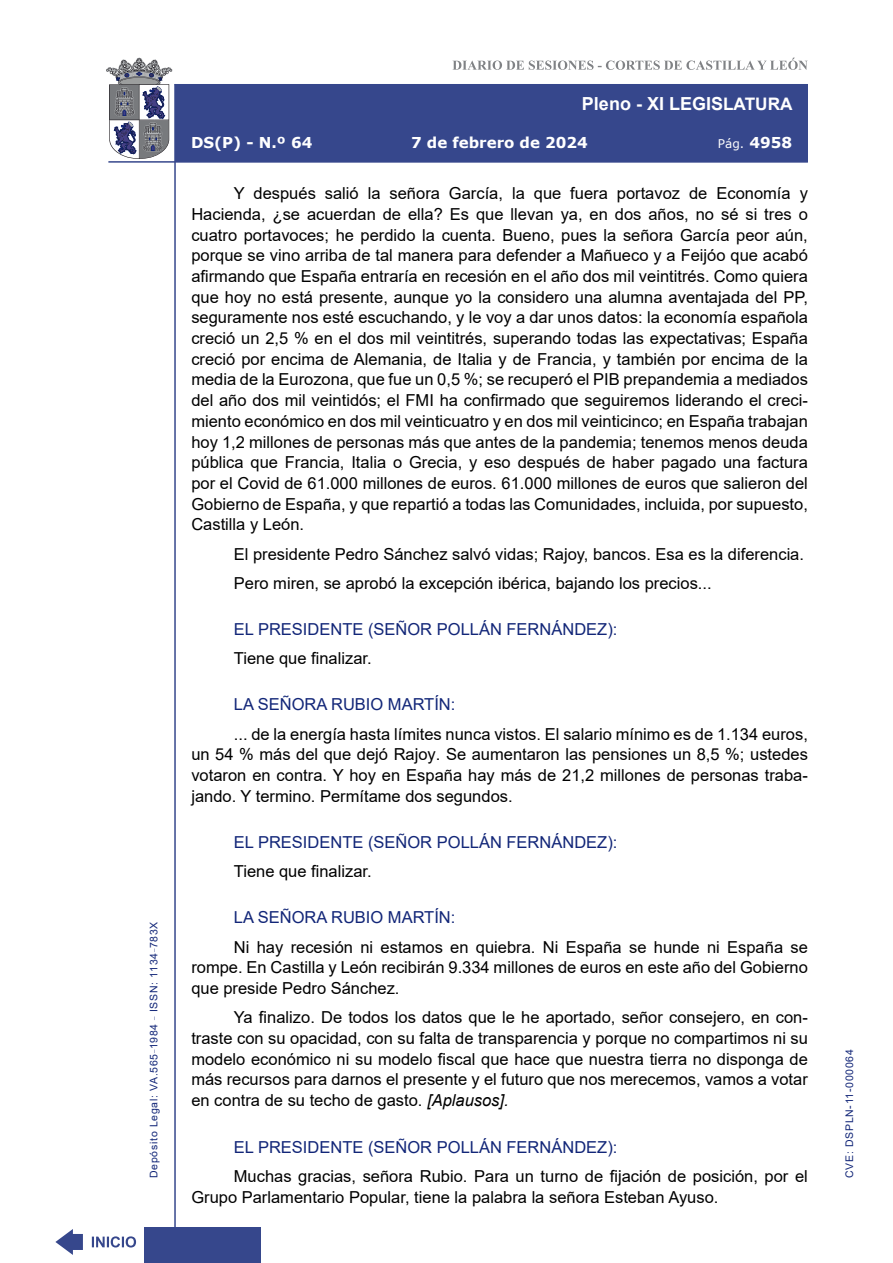
<style>
.page{position:relative;width:893px;height:1263px;background:#fff}
.page>*{position:absolute;margin:0;border:0;box-sizing:border-box;transform-origin:0 0}
.t1{font:700 18px "Arial";color:#fff}
.t2{font:16.5px/20.7px "Arial";color:#000;text-align:justify}
.Orador{font:16.5px "Arial";color:#122678}
.t3{font:700 15px "Verdana";color:#fff}
.t4{font:12px "Verdana";color:#fff}
.t5{font:10.5px "Arial";letter-spacing:.065em;color:#122678}
.s1{font-size:17.25px}
.s2{font-weight:700;font-size:15px}
.s3{font-style:italic}
</style>
<div class="page">
<svg style="left:452px;top:58px;width:356px;height:12px"></svg>
<hr style="left:174px;top:84px;width:2px;height:1179px;background:#36478c">
<div style="left:144px;top:1227px;width:117px;height:36px;background:#36478c"></div>
<div style="left:175px;top:84px;width:633px;height:78px;background:#36478c"></div>
<hr style="left:108px;top:161px;width:700px;height:2px;background:#36478c">
<svg style="left:92px;top:1236px;width:44px;height:11px"></svg>
<svg style="left:55px;top:1229px;width:28px;height:26px"></svg>
<svg style="left:106px;top:58px;width:66px;height:101px"></svg>
<p class="t5" style="left:146px;top:1178px;width:258px;rotate:-90deg">Depósito Legal: VA.565<sup>_</sup>1984 <sup>_</sup> ISSN: 1134<sup>_</sup>783X</p>
<p class="t1" style="left:582px;top:91px;width:212px">Pleno - XI LEGIS<span class="s1">LATURA</span></p>
<p class="t3" style="left:191px;top:132px;width:123px">DS(P) - N.º 64</p>
<p class="t3" style="left:411px;top:132px;width:178px">7 de febrero de 2024</p>
<p class="t4" style="left:718px;top:135px;width:76px">Pág. <span class="s2">4958</span></p>
<p class="t2" style="left:191px;top:183px;width:618px;text-indent:43px">Y después salió la señora García, la que fuera portavoz de Economía y Hacienda, ¿se acuerdan de ella? Es que llevan ya, en dos años, no sé si tres o cuatro portavoces; he perdido la cuenta. Bueno, pues la señora García peor aún, porque se vino arriba de tal manera para defender a Mañueco y a Feijóo que acabó afirmando que España entraría en recesión en el año dos mil veintitrés. Como quiera que hoy no está presente, aunque yo la considero una alumna aventajada del PP, seguramente nos esté escuchando, y le voy a dar unos datos: la economía española creció un 2,5 % en el dos mil veintitrés, superando todas las expectativas; España creció por encima de Alemania, de Italia y de Francia, y también por encima de la media de la Eurozona, que fue un 0,5 %; se recuperó el PIB prepandemia a mediados del año dos mil veintidós; el FMI ha confirmado que seguiremos liderando el creci&shy;miento económico en dos mil veinticuatro y en dos mil veinticinco; en España trabajan hoy 1,2 millones de personas más que antes de la pandemia; tenemos menos deuda pública que Francia, Italia o Grecia, y eso después de haber pagado una factura por el Covid de 61.000 millones de euros. 61.000 millones de euros que salieron del Gobierno de España, y que repartió a todas las Comunidades, incluida, por supuesto, Castilla y León.</p>
<p class="t2" style="left:234px;top:543px;width:572px">El presidente Pedro Sánchez salvó vidas; Rajoy, bancos. Esa es la diferencia.</p>
<p class="t2" style="left:234px;top:572px;width:479px">Pero miren, se aprobó la excepción ibérica, bajando los precios...</p>
<p class="Orador" style="left:234px;top:618px;width:385px">EL PRESIDENTE (SEÑOR POLLÁN FERNÁNDEZ):</p>
<p class="t2" style="left:234px;top:648px;width:139px">Tiene que finalizar.</p>
<p class="Orador" style="left:234px;top:693px;width:223px">LA SEÑORA RUBIO MARTÍN:</p>
<p class="t2" style="left:191px;top:723px;width:618px;text-indent:43px">... de la energía hasta límites nunca vistos. El salario mínimo es de 1.134 euros, un 54 % más del que dejó Rajoy. Se aumentaron las pensiones un 8,5 %; ustedes votaron en contra. Y hoy en España hay más de 21,2 millones de personas traba&shy;jando. Y termino. Permítame dos segundos.</p>
<p class="Orador" style="left:234px;top:831px;width:385px">EL PRESIDENTE (SEÑOR POLLÁN FERNÁNDEZ):</p>
<p class="t2" style="left:234px;top:861px;width:139px">Tiene que finalizar.</p>
<p class="Orador" style="left:234px;top:906px;width:223px">LA SEÑORA RUBIO MARTÍN:</p>
<p class="t2" style="left:191px;top:936px;width:618px;text-indent:43px">Ni hay recesión ni estamos en quiebra. Ni España se hunde ni España se rompe. En Castilla y León recibirán 9.334 millones de euros en este año del Gobierno que preside Pedro Sánchez.</p>
<p class="t2" style="left:191px;top:1007px;width:618px;text-indent:43px">Ya finalizo. De todos los datos que le he aportado, señor consejero, en con&shy;traste con su opacidad, con su falta de transparencia y porque no compartimos ni su modelo económico ni su modelo fiscal que hace que nuestra tierra no disponga de más recursos para darnos el presente y el futuro que nos merecemos, vamos a votar en contra de su techo de gasto. <span class="s3">[Aplausos].</span></p>
<p class="Orador" style="left:234px;top:1135px;width:385px">EL PRESIDENTE (SEÑOR POLLÁN FERNÁNDEZ):</p>
<p class="t2" style="left:191px;top:1165px;width:618px;text-indent:43px">Muchas gracias, señora Rubio. Para un turno de fijación de posición, por el<br>Grupo Parlamentario Popular, tiene la palabra la señora Esteban Ayuso.</p>
<p class="t5" style="left:842px;top:1178px;width:130px;rotate:-90deg">CVE: DSPLN-11-000064</p>
</div>
